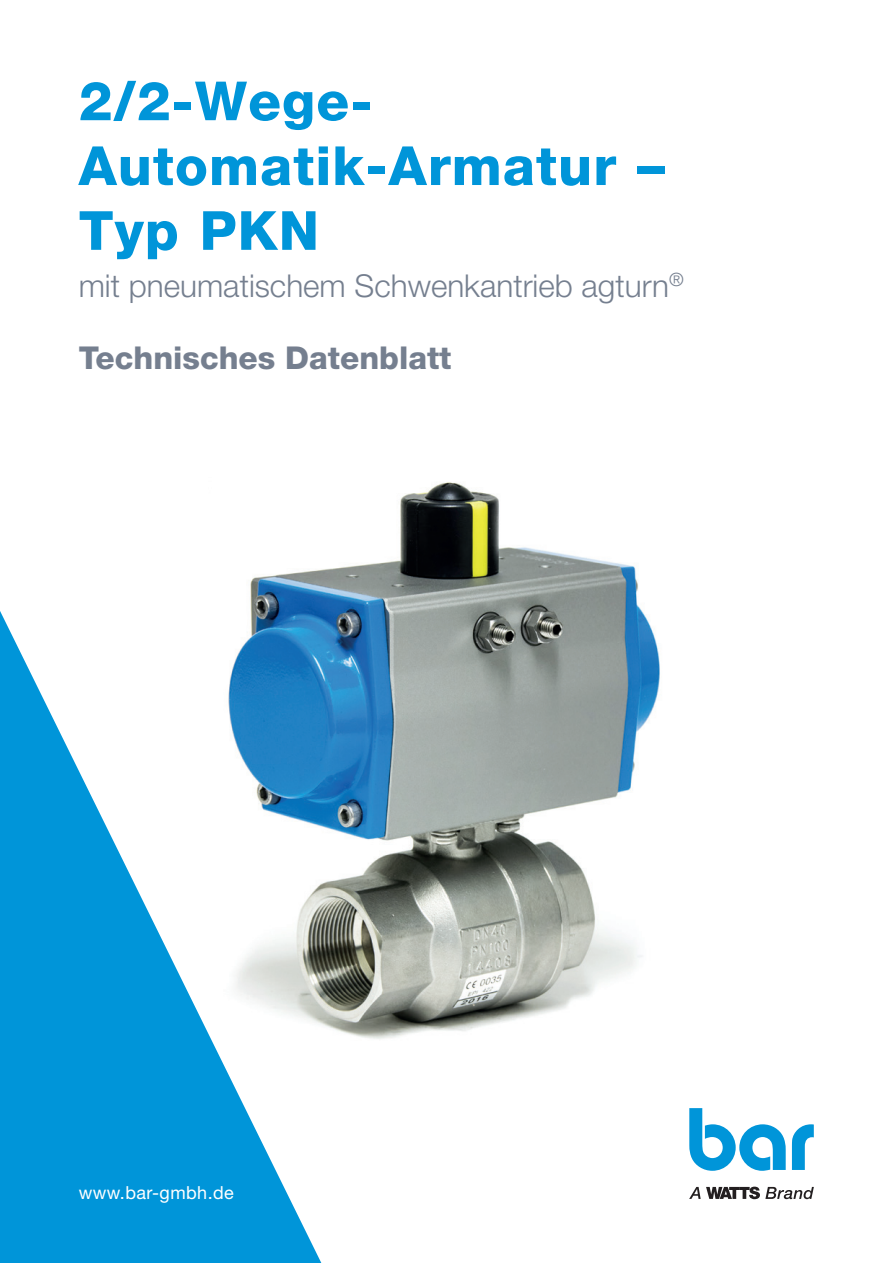
<style>
.page{position:relative;width:893px;height:1263px;background:#fff}
.page>*{position:absolute;margin:0;border:0;box-sizing:border-box;transform-origin:0 0}
.t1{font:800 54px/64.8px "Helvetica Neue LT Std";letter-spacing:.02em;color:#0095d9}
.t2{font:300 31.5px "Helvetica Neue LT Std";color:#757f8f}
.t3{font:800 31.5px "Helvetica Neue LT Std";color:#757f8f}
.t4{font:18px "Helvetica Neue LT Std";letter-spacing:.025em;color:#fff}
</style>
<div class="page">
<img style="left:250px;top:482px;width:410px;height:557px">
<svg style="left:0;top:611px;width:321px;height:652px;fill:#0695d9"></svg>
<svg style="left:689px;top:1108px;width:97px;height:63px"></svg>
<svg style="left:792px;top:1124px;width:22px;height:46px"></svg>
<svg style="left:689px;top:1186px;width:125px;height:13px"></svg>
<h1 class="t1" style="left:79px;top:68px;width:587px">2/2-Wege-<br>Automatik-Armatur –<br>Typ PKN</h1>
<p class="t2" style="left:79px;top:266px;width:607px">mit pneumatischem Schwenkantrieb agturn<sup>®</sup></p>
<p class="t3" style="left:79px;top:339px;width:374px">Technisches Datenblatt</p>
<p class="t4" style="left:79px;top:1182px;width:157px">www.bar-gmbh.de</p>
</div>
